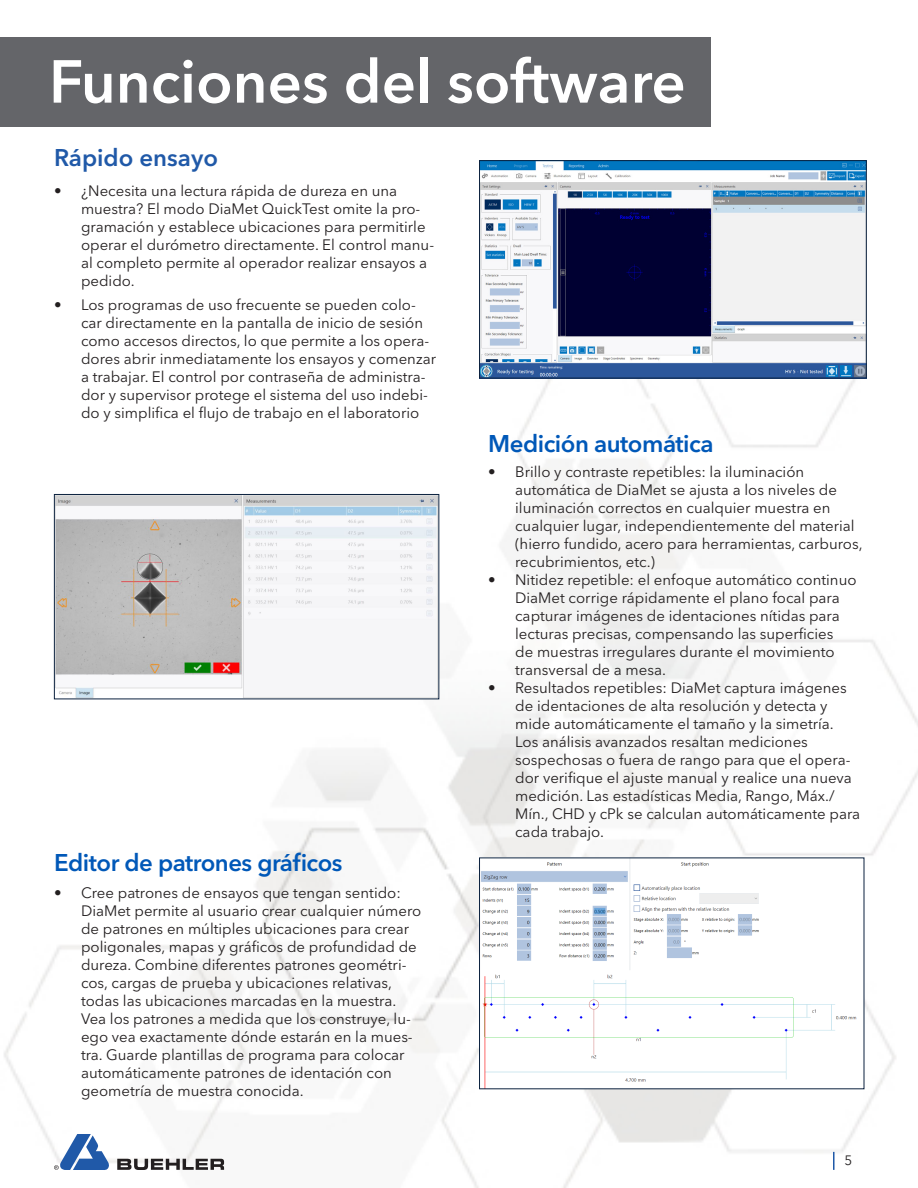
<style>
.page{position:relative;width:918px;height:1188px;background:#fff}
.page>*{position:absolute;margin:0;border:0;box-sizing:border-box;transform-origin:0 0}
.t1{font:600 60px "Avenir Next LT Pro";color:#fff}
.sub_headings{font:600 24px "Avenir Next LT Pro";letter-spacing:-.02em;color:#0058b8}
.t2{font:600 24px "Avenir Next LT Pro";color:#2059a8}
.t3{font:15px/18px "Avenir Next LT Pro";color:#231f20}
.t4{font:13.5px "Avenir Next LT Pro";color:#231f20}
</style>
<div class="page">
<img style="left:0;top:37px;width:918px;height:1151px">
<svg style="left:117px;top:1159px;width:107px;height:11px"></svg>
<svg style="left:54px;top:1134px;width:56px;height:36px"></svg>
<svg style="left:833px;top:1152px;width:2px;height:18px"></svg>
<div style="left:0;top:38px;width:711px;height:89px;background:#646569"></div>
<img style="left:481px;top:162px;width:384px;height:214px">
<div style="left:479px;top:160px;width:388px;height:218px;border:1px solid #0b213e"></div>
<img style="left:56px;top:496px;width:381px;height:201px">
<div style="left:54px;top:494px;width:385px;height:205px;border:1px solid #0b213e"></div>
<img style="left:481px;top:860px;width:381px;height:227px">
<p class="t1" style="left:49px;top:45px;width:638px">Funciones del software</p>
<p class="t2" style="left:54px;top:143px;width:166px">Rápido ensayo</p>
<p class="t3" style="left:81px;top:181px;width:355px;text-indent:-27px">• ¿Necesita una lectura rápida de dureza en una muestra? El modo DiaMet QuickTest omite la pro&shy;gramación y establece ubicaciones para permitirle operar el durómetro directamente. El control manu&shy;al completo permite al operador realizar ensayos a pedido.</p>
<p class="t3" style="left:81px;top:295px;width:357px;text-indent:-27px">• Los programas de uso frecuente se pueden colo&shy;car directamente en la pantalla de inicio de sesión como accesos directos, lo que permite a los opera&shy;dores abrir inmediatamente los ensayos y comenzar a trabajar. El control por contraseña de administra&shy;dor y supervisor protege el sistema del uso indebi&shy;do y simplifica el flujo de trabajo en el laboratorio</p>
<p class="sub_headings" style="left:54px;top:848px;width:290px">Editor de patrones gráficos</p>
<p class="t3" style="left:81px;top:883px;width:342px;text-indent:-27px">• Cree patrones de ensayos que tengan sentido:<br>DiaMet permite al usuario crear cualquier número de patrones en múltiples ubicaciones para crear poligonales, mapas y gráficos de profundidad de dureza. Combine diferentes patrones geométri&shy;cos, cargas de prueba y ubicaciones relativas, todas las ubicaciones marcadas en la muestra.<br>Vea los patrones a medida que los construye, lu&shy;ego vea exactamente dónde estarán en la mues&shy;tra. Guarde plantillas de programa para colocar automáticamente patrones de identación con geometría de muestra conocida.</p>
<p class="sub_headings" style="left:488px;top:429px;width:227px">Medición automática</p>
<p class="t3" style="left:515px;top:463px;width:349px;text-indent:-27px">• Brillo y contraste repetibles: la iluminación automática de DiaMet se ajusta a los niveles de iluminación correctos en cualquier muestra en cualquier lugar, independientemente del material (hierro fundido, acero para herramientas, carburos, recubrimientos, etc.)</p>
<p class="t3" style="left:515px;top:571px;width:343px;text-indent:-27px">• Nitidez repetible: el enfoque automático continuo DiaMet corrige rápidamente el plano focal para capturar imágenes de identaciones nítidas para lecturas precisas, compensando las superficies<br>de muestras irregulares durante el movimiento transversal de a mesa.</p>
<p class="t3" style="left:515px;top:679px;width:347px;text-indent:-27px">• Resultados repetibles: DiaMet captura imágenes de identaciones de alta resolución y detecta y mide automáticamente el tamaño y la simetría.<br>Los análisis avanzados resaltan mediciones sospechosas o fuera de rango para que el opera&shy;dor verifique el ajuste manual y realice una nueva medición. Las estadísticas Media, Rango, Máx./ Mín., CHD y cPk se calculan automáticamente para cada trabajo.</p>
<p class="t4" style="left:845px;top:1152px;width:9px">5</p>
</div>
